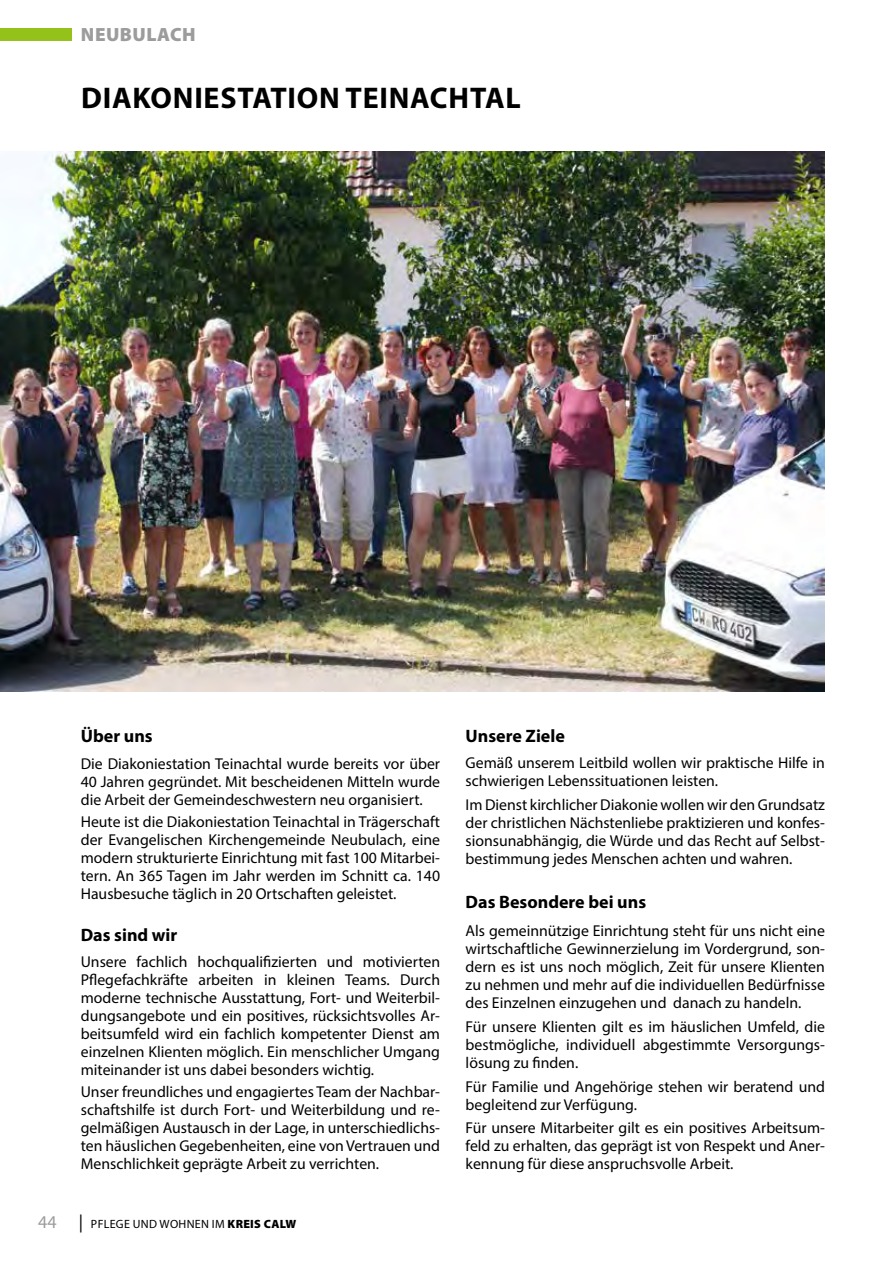
<style>
.page{position:relative;width:893px;height:1263px;background:#fff}
.page>*{position:absolute;margin:0;border:0;box-sizing:border-box;transform-origin:0 0}
.t1{font:700 30px "Myriad Pro";letter-spacing:.025em;color:#000}
.t2{font:900 19.2px "Myriad Pro";letter-spacing:.025em;color:#9c9c9d}
.t3{font:700 18px "Myriad Pro";color:#000}
.t4{font:15.75px/18px "Myriad Pro";color:#000;text-align:justify}
.t5{font:12px "Myriad Pro";letter-spacing:.025em;color:#000}
.s1{font-size:18px;color:#9c9c9d}
.s2{font-size:18px}
.s3{font-weight:900}
</style>
<div class="page">
<div style="left:0;top:28px;width:72px;height:13px;background:#94c11a"></div>
<img style="left:0;top:152px;width:825px;height:540px">
<p class="t2" style="left:81px;top:22px;width:116px">NEUBULACH</p>
<h1 class="t1" style="left:81px;top:78px;width:441px">DIAKONIESTATION TEINACHTAL</h1>
<p class="t3" style="left:81px;top:724px;width:73px">Über uns</p>
<p class="t4" style="left:81px;top:754px;width:361px">Die Diakoniestation Teinachtal wurde bereits vor über 40 Jahren gegründet. Mit bescheidenen Mitteln wurde die Arbeit der Gemeindeschwestern neu organisiert.</p>
<p class="t4" style="left:81px;top:812px;width:361px">Heute ist die Diakoniestation Teinachtal in Trägerschaft der Evangelischen Kirchengemeinde Neubulach, eine modern strukturierte Einrichtung mit fast 100 Mitarbei&shy;tern. An 365 Tagen im Jahr werden im Schnitt ca. 140<br>Hausbesuche täglich in 20 Ortschaften geleistet.</p>
<p class="t3" style="left:81px;top:923px;width:98px">Das sind wir</p>
<p class="t4" style="left:81px;top:953px;width:361px">Unsere fachlich hochqualifizierten und motivierten Pflegefachkräfte arbeiten in kleinen Teams. Durch moderne technische Ausstattung, Fort- und Weiterbil&shy;dungsangebote und ein positives, rücksichtsvolles Ar&shy;beitsumfeld wird ein fachlich kompetenter Dienst am einzelnen Klienten möglich. Ein menschlicher Umgang miteinander ist uns dabei besonders wichtig.</p>
<p class="t4" style="left:81px;top:1083px;width:361px">Unser freundliches und engagiertes Team der Nachbar&shy;schaftshilfe ist durch Fort- und Weiterbildung und re&shy;gelmäßigen Austausch in der Lage, in unterschiedlichs&shy;ten häuslichen Gegebenheiten, eine von Vertrauen und Menschlichkeit geprägte Arbeit zu verrichten.</p>
<p class="t5" style="left:38px;top:1217px;width:260px"><span class="s1">44</span> <span class="s2">|</span> PFLEGE UND WOHNEN IM <span class="s3">KREIS CALW</span></p>
<p class="t3" style="left:466px;top:724px;width:101px">Unsere Ziele</p>
<p class="t4" style="left:466px;top:753px;width:361px">Gemäß unserem Leitbild wollen wir praktische Hilfe in schwierigen Lebenssituationen leisten.</p>
<p class="t4" style="left:466px;top:795px;width:361px">Im Dienst kirchlicher Diakonie wollen wir den Grundsatz der christlichen Nächstenliebe praktizieren und konfes&shy;sionsunabhängig, die Würde und das Recht auf Selbst&shy;bestimmung jedes Menschen achten und wahren.</p>
<p class="t3" style="left:466px;top:890px;width:182px">Das Besondere bei uns</p>
<p class="t4" style="left:466px;top:921px;width:361px">Als gemeinnützige Einrichtung steht für uns nicht eine wirtschaftliche Gewinnerzielung im Vordergrund, son&shy;dern es ist uns noch möglich, Zeit für unsere Klienten zu nehmen und mehr auf die individuellen Bedürfnisse des Einzelnen einzugehen und danach zu handeln.</p>
<p class="t4" style="left:466px;top:1017px;width:361px">Für unsere Klienten gilt es im häuslichen Umfeld, die bestmögliche, individuell abgestimmte Versorgungs&shy;lösung zu finden.</p>
<p class="t4" style="left:466px;top:1077px;width:361px">Für Familie und Angehörige stehen wir beratend und begleitend zur Verfügung.</p>
<p class="t4" style="left:466px;top:1119px;width:361px">Für unsere Mitarbeiter gilt es ein positives Arbeitsum&shy;feld zu erhalten, das geprägt ist von Respekt und Aner&shy;kennung für diese anspruchsvolle Arbeit.</p>
</div>
